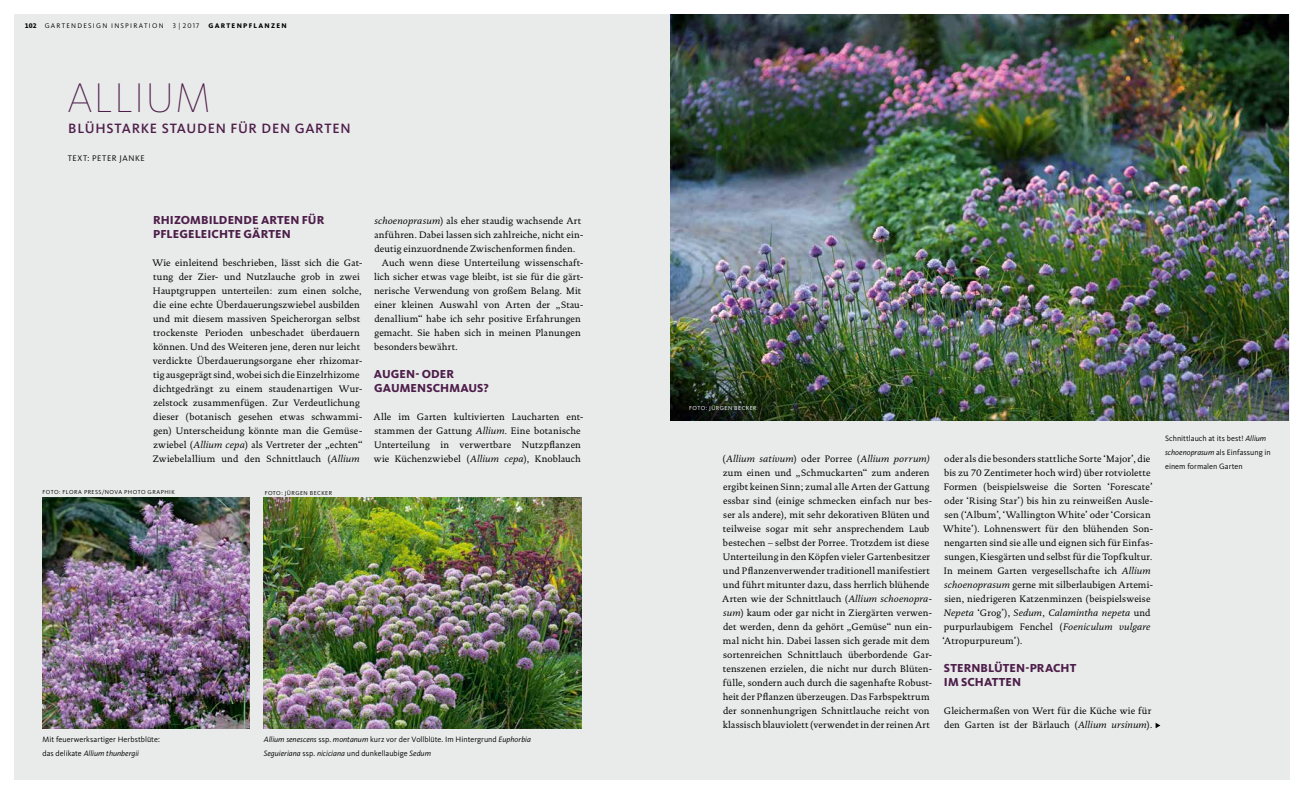
<style>
.page{position:relative;width:1304px;height:794px;background:#fff}
.page>*{position:absolute;margin:0;border:0;box-sizing:border-box;transform-origin:0 0}
.t1{font:100 42.9px "Kievit OT";letter-spacing:.025em;color:#4d1e4a}
.t2{font:500 14px "Kievit OT";letter-spacing:.055em;color:#4d1e4a}
.t3{font:800 12px/14px "Kievit OT";letter-spacing:.005em;color:#4d1e4a}
.t4{font:9.5px/14px "DTL Documenta TOT";letter-spacing:.015em;color:#000}
.t5{font:8.5px "Kievit OT";letter-spacing:.07em;color:#000}
.t6{font:8px/14px "Kievit OT";letter-spacing:.005em;color:#000}
.t7{font:italic 8px/14px "Kievit OT";letter-spacing:.005em;color:#000}
.t8{font:7px "Kievit OT";letter-spacing:.175em;color:#000}
.t9{font:800 7px "Kievit OT";letter-spacing:.18em;color:#000}
.t10{font:6px "Kievit OT";letter-spacing:.075em;color:#000}
.t11{font:6px "Kievit OT";letter-spacing:.075em;color:#fff}
.s1{font-weight:800}
.s2{font-style:italic}
.s3{font-style:normal}
</style>
<div class="page">
<div style="left:14px;top:14px;width:1276px;height:766px;background:#e9eaea"></div>
<img style="left:670px;top:14px;width:619px;height:406px">
<img style="left:264px;top:497px;width:317px;height:231px">
<img style="left:43px;top:497px;width:206px;height:231px">
<svg style="left:1156px;top:723px;width:4px;height:5px"></svg>
<p class="t8" style="left:25px;top:22px;width:140px"><span class="s1">102</span> GARTENDESIGN INSPIRATION</p>
<p class="t8" style="left:173px;top:22px;width:28px">3 | 2017</p>
<p class="t9" style="left:209px;top:22px;width:80px">GARTENPFLANZEN</p>
<h1 class="t1" style="left:67px;top:74px;width:145px">ALLIUM</h1>
<h2 class="t2" style="left:68px;top:120px;width:284px">BLÜHSTARKE STAUDEN FÜR DEN GARTEN</h2>
<p class="t5" style="left:68px;top:153px;width:79px">TEXT: PETER JANKE</p>
<p class="t3" style="left:153px;top:213px;width:173px">RHIZOMBILDENDE ARTEN FÜR<br>PFLEGELEICHTE GÄRTEN</p>
<p class="t4" style="left:152px;top:256px;width:212px">Wie einleitend beschrieben, lässt sich die Gat&shy;tung der Zier- und Nutzlauche grob in zwei Hauptgruppen unterteilen: zum einen solche, die eine echte Überdauerungszwiebel ausbilden und mit diesem massiven Speicherorgan selbst trockenste Perioden unbeschadet überdauern können. Und des Weiteren jene, deren nur leicht verdickte Überdauerungsorgane eher rhizomar&shy;tig ausgeprägt sind, wobei sich die Einzelrhizome dichtgedrängt zu einem staudenartigen Wur&shy;zelstock zusammenfügen. Zur Verdeutlichung dieser (botanisch gesehen etwas schwammi&shy;gen) Unterscheidung könnte man die Gemüse&shy;zwiebel (<span class="s2">Allium cepa</span>) als Vertreter der „echten“ Zwiebelallium und den Schnittlauch (<span class="s2">Allium</span></p>
<p class="t10" style="left:43px;top:489px;width:134px">FOTO: FLORA PRESS/NOVA PHOTO GRAPHIK</p>
<p class="t10" style="left:265px;top:489px;width:69px">FOTO: JÜRGEN BECKER</p>
<p class="t4" style="left:374px;top:214px;width:208px"><span class="s2">schoenoprasum</span>) als eher staudig wachsende Art</p>
<p class="t4" style="left:374px;top:228px;width:211px">anführen. Dabei lassen sich zahlreiche, nicht ein-</p>
<p class="t4" style="left:374px;top:242px;width:202px">deutig einzuordnende Zwischenformen finden.</p>
<p class="t4" style="left:382px;top:256px;width:203px">Auch wenn diese Unterteilung wissenschaft-</p>
<p class="t4" style="left:374px;top:270px;width:211px">lich sicher etwas vage bleibt, ist sie für die gärt-</p>
<p class="t4" style="left:374px;top:284px;width:208px">nerische Verwendung von großem Belang. Mit</p>
<p class="t4" style="left:374px;top:298px;width:211px">einer kleinen Auswahl von Arten der „Stau-</p>
<p class="t4" style="left:374px;top:312px;width:208px">denallium“ habe ich sehr positive Erfahrungen</p>
<p class="t4" style="left:374px;top:326px;width:208px">gemacht. Sie haben sich in meinen Planungen</p>
<p class="t4" style="left:374px;top:340px;width:85px">besonders bewährt.</p>
<p class="t3" style="left:374px;top:367px;width:116px">AUGEN- ODER<br>GAUMENSCHMAUS?</p>
<p class="t4" style="left:373px;top:410px;width:212px">Alle im Garten kultivierten Laucharten ent&shy;stammen der Gattung <span class="s2">Allium</span>. Eine botanische Unterteilung in verwertbare Nutzpflanzen wie Küchenzwiebel (<span class="s2">Allium cepa</span>), Knoblauch</p>
<p class="t6" style="left:43px;top:732px;width:119px">Mit feuerwerksartiger Herbstblüte: das delikate <span class="s2">Allium thunbergii</span></p>
<p class="t7" style="left:264px;top:732px;width:269px">Allium senescens <span class="s3">ssp.</span> montanum <span class="s3">kurz vor der Vollblüte. Im Hintergrund</span> Euphorbia<br>Seguieriana <span class="s3">ssp.</span> niciciana <span class="s3">und dunkellaubige</span> Sedum</p>
<p class="t11" style="left:689px;top:405px;width:69px">FOTO: JÜRGEN BECKER</p>
<p class="t4" style="left:722px;top:452px;width:212px">(<span class="s2">Allium sativum</span>) oder Porree (<span class="s2">Allium porrum) </span>zum einen und „Schmuckarten“ zum anderen ergibt keinen Sinn; zumal alle Arten der Gattung essbar sind (einige schmecken einfach nur bes&shy;ser als andere), mit sehr dekorativen Blüten und teilweise sogar mit sehr ansprechendem Laub bestechen – selbst der Porree. Trotzdem ist diese Unterteilung in den Köpfen vieler Gartenbesitzer und Pflanzenverwender traditionell manifestiert und führt mitunter dazu, dass herrlich blühende Arten wie der Schnittlauch (<span class="s2">Allium schoenopra&shy;sum</span>) kaum oder gar nicht in Ziergärten verwen&shy;det werden, denn da gehört „Gemüse“ nun ein&shy;mal nicht hin. Dabei lassen sich gerade mit dem sortenreichen Schnittlauch überbordende Gar&shy;tenszenen erzielen, die nicht nur durch Blüten&shy;fülle, sondern auch durch die sagenhafte Robust&shy;heit der Pflanzen überzeugen. Das Farbspektrum der sonnenhungrigen Schnittlauche reicht von klassisch blauviolett (verwendet in der reinen Art</p>
<p class="t4" style="left:942px;top:452px;width:213px">oder als die besonders stattliche Sorte ‘Major’, die bis zu 70 Zentimeter hoch wird) über rotviolette Formen (beispielsweise die Sorten ‘Forescate’ oder ‘Rising Star’) bis hin zu reinweißen Ausle&shy;sen (‘Album’, ‘Wallington White’ oder ‘Corsican White’). Lohnenswert für den blühenden Son&shy;nengarten sind sie alle und eignen sich für Einfas&shy;sungen, Kiesgärten und selbst für die Topfkultur.<br>In meinem Garten vergesellschafte ich <span class="s2">Allium schoenoprasum</span> gerne mit silberlaubigen Artemi&shy;sien, niedrigeren Katzenminzen (beispielsweise <span class="s2">Nepeta</span> ‘Grog’), <span class="s2">Sedum</span>, <span class="s2">Calamintha nepeta</span> und purpurlaubigem Fenchel (<span class="s2">Foeniculum vulgare </span>‘Atropurpureum’).</p>
<p class="t3" style="left:944px;top:661px;width:134px">STERNBLÜTEN-PRACHT<br>IM SCHATTEN</p>
<p class="t4" style="left:944px;top:704px;width:210px">Gleichermaßen von Wert für die Küche wie für den Garten ist der Bärlauch (<span class="s2">Allium ursinum</span>).</p>
<p class="t6" style="left:1165px;top:431px;width:107px">Schnittlauch at its best! <span class="s2">Allium schoenoprasum</span> als Einfassung in einem formalen Garten</p>
</div>
